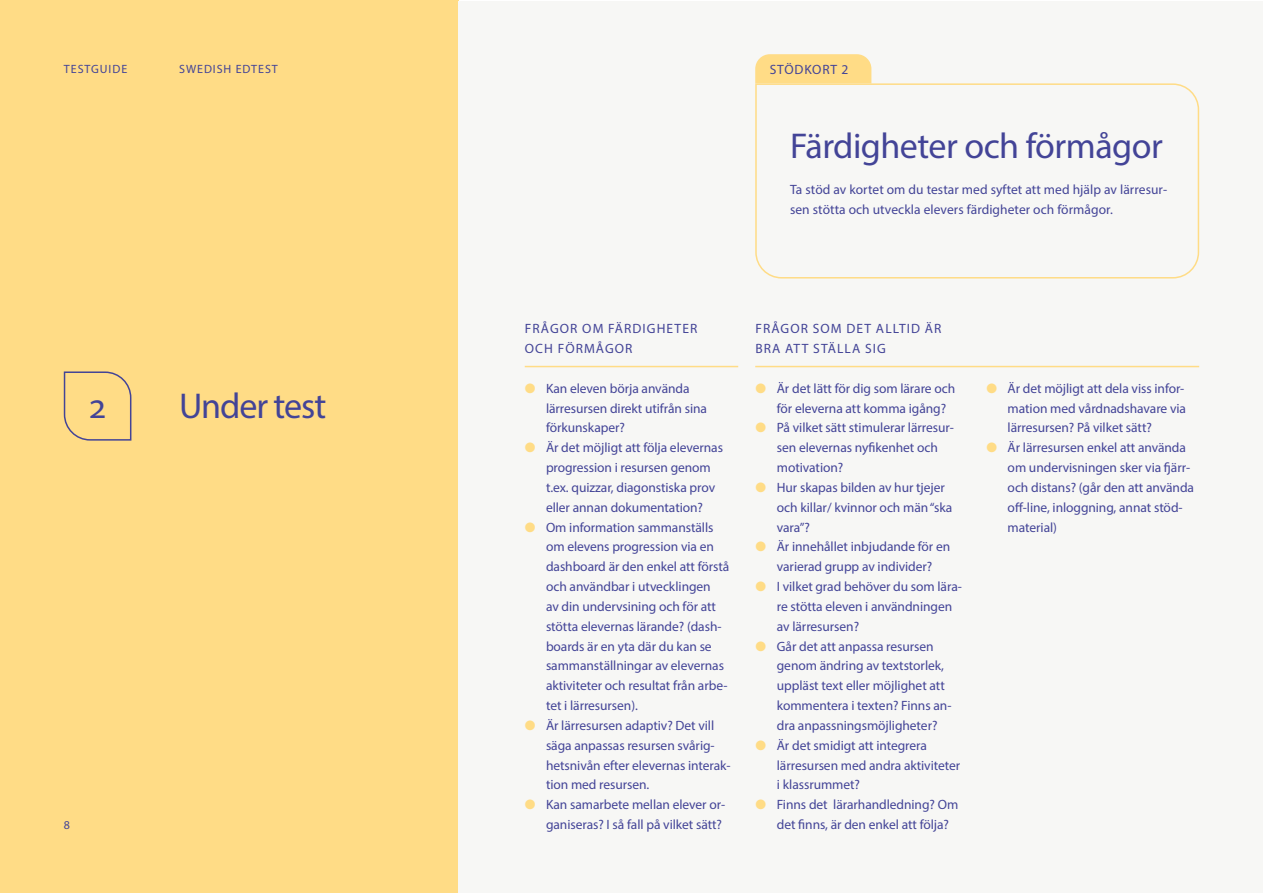
<style>
.page{position:relative;width:1263px;height:893px;background:#fff}
.page>*{position:absolute;margin:0;border:0;box-sizing:border-box;transform-origin:0 0}
.Sidrubrik{font:36px "Myriad Pro";letter-spacing:-.015em;color:#434497}
.Faktabrödtext{font:13.5px/19.8px "Myriad Pro";letter-spacing:-.005em;color:#434497}
.Frågerubrik{font:13.5px/19.8px "Myriad Pro";letter-spacing:.08em;color:#434497}
.Rubrik___Stödkort{font:13.5px "Myriad Pro";letter-spacing:.06em;color:#434497}
.t1{font:12px "Myriad Pro";letter-spacing:.08em;color:#434497}
.s1{color:#ffdc86}
</style>
<div class="page">
<div style="left:0;top:0;width:459px;height:893px;background:#ffdc86"></div>
<div style="left:459px;top:1px;width:804px;height:892px;background:#f7f7f5"></div>
<svg style="left:63px;top:371px;width:69px;height:70px"></svg>
<svg style="left:755px;top:83px;width:445px;height:196px"></svg>
<hr style="left:525px;top:366px;width:213px;height:1px;background:#ffdc86">
<hr style="left:755px;top:366px;width:444px;height:1px;background:#ffdc86">
<div style="left:755px;top:54px;width:116px;height:29px;background:#ffdc86"></div>
<p class="t1" style="left:64px;top:61px;width:65px">TESTGUIDE</p>
<p class="t1" style="left:179px;top:61px;width:100px">SWEDISH EDTEST</p>
<h1 class="Sidrubrik" style="left:88px;top:384px;width:21px">2</h1>
<h1 class="Sidrubrik" style="left:179px;top:384px;width:149px">Under test</h1>
<p class="t1" style="left:64px;top:818px;width:8px">8</p>
<p class="Rubrik___Stödkort" style="left:770px;top:61px;width:80px">STÖDKORT 2</p>
<p class="Sidrubrik" style="left:790px;top:124px;width:374px">Färdigheter och förmågor</p>
<p class="Faktabrödtext" style="left:790px;top:180px;width:379px">Ta stöd av kortet om du testar med syftet att med hjälp av lärresur&shy;sen stötta och utveckla elevers färdigheter och förmågor.</p>
<p class="Frågerubrik" style="left:525px;top:319px;width:174px">FRÅGOR OM FÄRDIGHETER<br>OCH FÖRMÅGOR</p>
<p class="Frågerubrik" style="left:755px;top:319px;width:188px">FRÅGOR SOM DET ALLTID ÄR<br>BRA ATT STÄLLA SIG</p>
<p class="Faktabrödtext" style="left:546px;top:378px;width:163px;text-indent:-21px"><span class="s1">●</span> Kan eleven börja använda lärresursen direkt utifrån sina förkunskaper?</p>
<p class="Faktabrödtext" style="left:546px;top:438px;width:179px;text-indent:-21px"><span class="s1">●</span> Är det möjligt att följa elevernas progression i resursen genom t.ex. quizzar, diagonstiska prov eller annan dokumentation?</p>
<p class="Faktabrödtext" style="left:546px;top:517px;width:185px;text-indent:-21px"><span class="s1">●</span> Om information sammanställs om elevens progression via en dashboard är den enkel att förstå och användbar i utvecklingen<br>av din undervsining och för att stötta elevernas lärande? (dash&shy;boards är en yta där du kan se sammanställningar av elevernas aktiviteter och resultat från arbe&shy;tet i lärresursen).</p>
<p class="Faktabrödtext" style="left:546px;top:715px;width:186px;text-indent:-21px"><span class="s1">●</span> Är lärresursen adaptiv? Det vill säga anpassas resursen svårig&shy;hetsnivån efter elevernas interak&shy;tion med resursen.</p>
<p class="Faktabrödtext" style="left:525px;top:795px;width:202px;text-align:right"><span class="s1">●</span> Kan samarbete mellan elever or&shy;ganiseras? I så fall på vilket sätt?</p>
<p class="Faktabrödtext" style="left:777px;top:378px;width:180px;text-indent:-21px"><span class="s1">●</span> Är det lätt för dig som lärare och för eleverna att komma igång?</p>
<p class="Faktabrödtext" style="left:777px;top:418px;width:178px;text-indent:-21px"><span class="s1">●</span> På vilket sätt stimulerar lärresur&shy;sen elevernas nyfikenhet och motivation?</p>
<p class="Faktabrödtext" style="left:777px;top:477px;width:177px;text-indent:-21px"><span class="s1">●</span> Hur skapas bilden av hur tjejer och killar/ kvinnor och män “ska vara”?</p>
<p class="Faktabrödtext" style="left:755px;top:537px;width:196px;text-align:center"><span class="s1">●</span> Är innehållet inbjudande för en varierad grupp av individer?</p>
<p class="Faktabrödtext" style="left:777px;top:576px;width:187px;text-indent:-21px"><span class="s1">●</span> I vilket grad behöver du som lära&shy;re stötta eleven i användningen av lärresursen?</p>
<p class="Faktabrödtext" style="left:777px;top:636px;width:176px;text-indent:-21px"><span class="s1">●</span> Går det att anpassa resursen genom ändring av textstorlek, uppläst text eller möjlighet att kommentera i texten? Finns an&shy;dra anpassningsmöjligheter?</p>
<p class="Faktabrödtext" style="left:777px;top:735px;width:185px;text-indent:-21px"><span class="s1">●</span> Är det smidigt att integrera lärresursen med andra aktiviteter i klassrummet?</p>
<p class="Faktabrödtext" style="left:777px;top:795px;width:183px;text-indent:-21px"><span class="s1">●</span> Finns det lärarhandledning? Om det finns, är den enkel att följa?</p>
<p class="Faktabrödtext" style="left:1008px;top:378px;width:180px;text-indent:-21px"><span class="s1">●</span> Är det möjligt att dela viss infor&shy;mation med vårdnadshavare via lärresursen? På vilket sätt?</p>
<p class="Faktabrödtext" style="left:1008px;top:438px;width:188px;text-indent:-21px"><span class="s1">●</span> Är lärresursen enkel att använda om undervisningen sker via fjärr&shy;och distans? (går den att använda off-line, inloggning, annat stöd&shy;material)</p>
</div>
